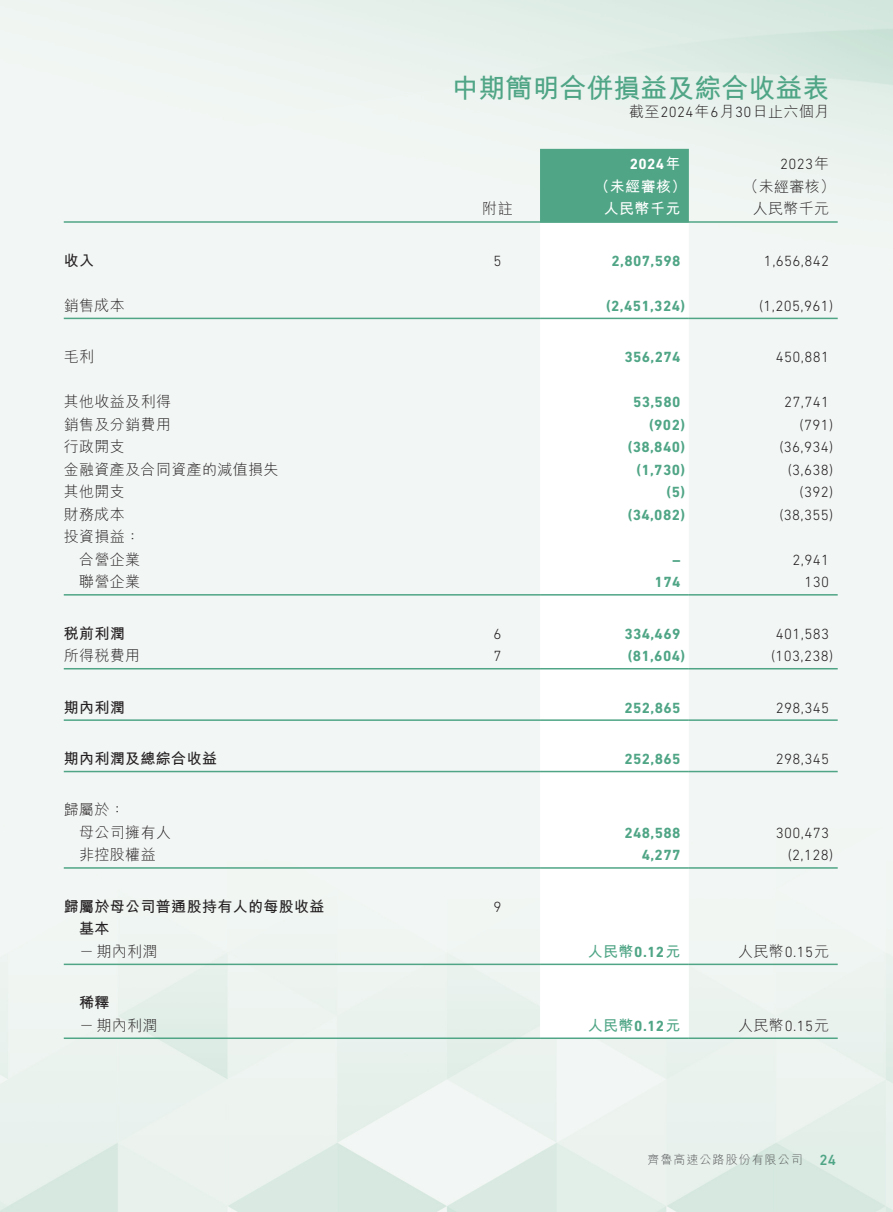
<style>
.page{position:relative;width:893px;height:1212px;background:#fff}
.page>*{position:absolute;margin:0;border:0;box-sizing:border-box;transform-origin:0 0}
.t1{font:700 27px "M Hei HK";color:#4fa586}
.t2{font:300 15px/22.5px "M Hei HK";letter-spacing:.025em;color:#231f20;text-align:right}
.t3{font:300 15px "DIN Next LT Pro";letter-spacing:.025em;color:#231f20}
.t4{font:700 15px "DIN Next LT Pro";letter-spacing:.025em;color:#4fa586}
.t5{font:700 15px "M Hei HK";letter-spacing:.025em;color:#231f20}
.t6{font:700 15px "M Hei HK";letter-spacing:.025em;color:#4fa586}
.t7{font:700 15px "M Hei HK";letter-spacing:.025em;color:#fff}
.t8{font:700 15px "DIN Next LT Pro";color:#fff}
.t9{font:300 12px "M Hei HK";letter-spacing:.085em;color:#57585a}
.s1{font-family:"DIN Next LT Pro"}
.s2{font-family:"M Hei HK"}
.s3{font-family:"DIN Next LT Pro";font-weight:500;font-size:15px;color:#4fa586}
</style>
<div class="page">
<div style="left:540px;top:149px;width:149px;height:72px;background:#4fa586"></div>
<svg style="left:540px;top:317px;width:149px;height:649px"></svg>
<hr style="left:64px;top:221px;width:391px;height:2px;background:#4fa586">
<hr style="left:455px;top:221px;width:85px;height:2px;background:#4fa586">
<hr style="left:540px;top:221px;width:149px;height:2px;background:#4fa586">
<hr style="left:689px;top:221px;width:149px;height:2px;background:#4fa586">
<hr style="left:64px;top:318px;width:391px;height:1px;background:#4fa586">
<hr style="left:455px;top:318px;width:85px;height:1px;background:#4fa586">
<hr style="left:540px;top:318px;width:149px;height:1px;background:#4fa586">
<hr style="left:689px;top:318px;width:149px;height:1px;background:#4fa586">
<hr style="left:64px;top:594px;width:391px;height:1px;background:#4fa586">
<hr style="left:455px;top:594px;width:85px;height:1px;background:#4fa586">
<hr style="left:540px;top:594px;width:149px;height:1px;background:#4fa586">
<hr style="left:689px;top:594px;width:149px;height:1px;background:#4fa586">
<hr style="left:64px;top:668px;width:391px;height:1px;background:#4fa586">
<hr style="left:455px;top:668px;width:85px;height:1px;background:#4fa586">
<hr style="left:540px;top:668px;width:149px;height:1px;background:#4fa586">
<hr style="left:689px;top:668px;width:149px;height:1px;background:#4fa586">
<hr style="left:64px;top:719px;width:391px;height:2px;background:#4fa586">
<hr style="left:455px;top:719px;width:85px;height:2px;background:#4fa586">
<hr style="left:540px;top:719px;width:149px;height:2px;background:#4fa586">
<hr style="left:689px;top:719px;width:149px;height:2px;background:#4fa586">
<hr style="left:64px;top:771px;width:391px;height:1px;background:#4fa586">
<hr style="left:455px;top:771px;width:85px;height:1px;background:#4fa586">
<hr style="left:540px;top:771px;width:149px;height:1px;background:#4fa586">
<hr style="left:689px;top:771px;width:149px;height:1px;background:#4fa586">
<hr style="left:64px;top:867px;width:391px;height:2px;background:#4fa586">
<hr style="left:455px;top:867px;width:85px;height:2px;background:#4fa586">
<hr style="left:540px;top:867px;width:149px;height:2px;background:#4fa586">
<hr style="left:689px;top:867px;width:149px;height:2px;background:#4fa586">
<hr style="left:64px;top:963px;width:391px;height:2px;background:#4fa586">
<hr style="left:455px;top:963px;width:85px;height:2px;background:#4fa586">
<hr style="left:540px;top:963px;width:149px;height:2px;background:#4fa586">
<hr style="left:689px;top:963px;width:149px;height:2px;background:#4fa586">
<hr style="left:64px;top:1037px;width:391px;height:2px;background:#4fa586">
<hr style="left:455px;top:1037px;width:85px;height:2px;background:#4fa586">
<hr style="left:540px;top:1037px;width:149px;height:2px;background:#4fa586">
<hr style="left:689px;top:1037px;width:149px;height:2px;background:#4fa586">
<h1 class="t1" style="left:452px;top:68px;width:379px">中期簡明合併損益及綜合收益表</h1>
<p class="t2" style="left:629px;top:100px;width:202px">截至<span class="s1">2024</span>年<span class="s1">6</span>月<span class="s1">30</span>日止六個月</p>
<p class="t8" style="left:630px;top:156px;width:52px">2024<span class="s2">年</span></p>
<p class="t3" style="left:780px;top:156px;width:51px">2023<span class="s2">年</span></p>
<p class="t7" style="left:595px;top:176px;width:93px">（未經審核）</p>
<p class="t2" style="left:743px;top:175px;width:93px">（未經審核）</p>
<p class="t2" style="left:482px;top:197px;width:32px">附註</p>
<p class="t7" style="left:604px;top:198px;width:78px">人民幣千元</p>
<p class="t2" style="left:753px;top:197px;width:78px">人民幣千元</p>
<p class="t5" style="left:64px;top:249px;width:32px">收入</p>
<p class="t3" style="left:493px;top:252px;width:9px">5</p>
<p class="t4" style="left:612px;top:252px;width:70px">2,807,598</p>
<p class="t3" style="left:764px;top:252px;width:67px">1,656,842</p>
<p class="t2" style="left:64px;top:294px;width:63px">銷售成本</p>
<p class="t4" style="left:606px;top:297px;width:80px">(2,451,324)</p>
<p class="t3" style="left:759px;top:297px;width:76px">(1,205,961)</p>
<p class="t2" style="left:64px;top:345px;width:32px">毛利</p>
<p class="t4" style="left:624px;top:348px;width:57px">356,274</p>
<p class="t3" style="left:776px;top:348px;width:55px">450,881</p>
<p class="t2" style="left:64px;top:390px;width:109px">其他收益及利得</p>
<p class="t4" style="left:633px;top:393px;width:49px">53,580</p>
<p class="t3" style="left:784px;top:393px;width:46px">27,741</p>
<p class="t2" style="left:64px;top:413px;width:109px">銷售及分銷費用</p>
<p class="t4" style="left:649px;top:416px;width:37px">(902)</p>
<p class="t3" style="left:800px;top:416px;width:35px">(791)</p>
<p class="t2" style="left:64px;top:435px;width:63px">行政開支</p>
<p class="t4" style="left:628px;top:438px;width:59px">(38,840)</p>
<p class="t3" style="left:779px;top:438px;width:55px">(36,934)</p>
<p class="t2" style="left:64px;top:458px;width:216px">金融資產及合同資產的減值損失</p>
<p class="t4" style="left:636px;top:461px;width:50px">(1,730)</p>
<p class="t3" style="left:788px;top:461px;width:47px">(3,638)</p>
<p class="t2" style="left:64px;top:480px;width:63px">其他開支</p>
<p class="t4" style="left:667px;top:483px;width:20px">(5)</p>
<p class="t3" style="left:800px;top:483px;width:35px">(392)</p>
<p class="t2" style="left:64px;top:503px;width:63px">財務成本</p>
<p class="t4" style="left:628px;top:506px;width:59px">(34,082)</p>
<p class="t3" style="left:779px;top:506px;width:55px">(38,355)</p>
<p class="t2" style="left:64px;top:525px;width:78px">投資損益：合營企業</p>
<p class="t4" style="left:672px;top:551px;width:10px">–</p>
<p class="t3" style="left:793px;top:551px;width:38px">2,941</p>
<p class="t2" style="left:79px;top:570px;width:63px">聯營企業</p>
<p class="t4" style="left:655px;top:573px;width:27px">174</p>
<p class="t3" style="left:804px;top:573px;width:26px">130</p>
<p class="t5" style="left:64px;top:622px;width:63px">稅前利潤</p>
<p class="t3" style="left:493px;top:625px;width:9px">6</p>
<p class="t4" style="left:624px;top:625px;width:57px">334,469</p>
<p class="t3" style="left:776px;top:625px;width:55px">401,583</p>
<p class="t2" style="left:64px;top:644px;width:78px">所得稅費用</p>
<p class="t3" style="left:493px;top:647px;width:9px">7</p>
<p class="t4" style="left:628px;top:647px;width:59px">(81,604)</p>
<p class="t3" style="left:771px;top:647px;width:64px">(103,238)</p>
<p class="t5" style="left:64px;top:696px;width:63px">期內利潤</p>
<p class="t4" style="left:624px;top:699px;width:57px">252,865</p>
<p class="t3" style="left:776px;top:699px;width:55px">298,345</p>
<p class="t5" style="left:64px;top:747px;width:155px">期內利潤及總綜合收益</p>
<p class="t4" style="left:624px;top:750px;width:57px">252,865</p>
<p class="t3" style="left:776px;top:750px;width:55px">298,345</p>
<p class="t2" style="left:79px;top:798px;width:93px;text-align:left;text-indent:-15px">歸屬於：<br>母公司擁有人</p>
<p class="t4" style="left:624px;top:824px;width:57px">248,588</p>
<p class="t3" style="left:776px;top:824px;width:55px">300,473</p>
<p class="t2" style="left:79px;top:843px;width:78px">非控股權益</p>
<p class="t4" style="left:642px;top:846px;width:40px">4,277</p>
<p class="t3" style="left:788px;top:847px;width:47px">(2,128)</p>
<p class="t5" style="left:64px;top:895px;width:262px">歸屬於母公司普通股持有人的每股收益</p>
<p class="t3" style="left:493px;top:898px;width:9px">9</p>
<p class="t5" style="left:79px;top:918px;width:32px">基本</p>
<p class="t2" style="left:79px;top:940px;width:80px">－期內利潤</p>
<p class="t6" style="left:588px;top:940px;width:94px">人民幣<span class="s1">0.12</span>元</p>
<p class="t2" style="left:738px;top:940px;width:93px">人民幣<span class="s1">0.15</span>元</p>
<p class="t5" style="left:79px;top:992px;width:32px">稀釋</p>
<p class="t2" style="left:79px;top:1014px;width:80px">－期內利潤</p>
<p class="t6" style="left:588px;top:1014px;width:94px">人民幣<span class="s1">0.12</span>元</p>
<p class="t2" style="left:738px;top:1014px;width:93px">人民幣<span class="s1">0.15</span>元</p>
<p class="t9" style="left:647px;top:1153px;width:190px">齊魯高速公路股份有限公司 <span class="s3">24</span></p>
</div>
